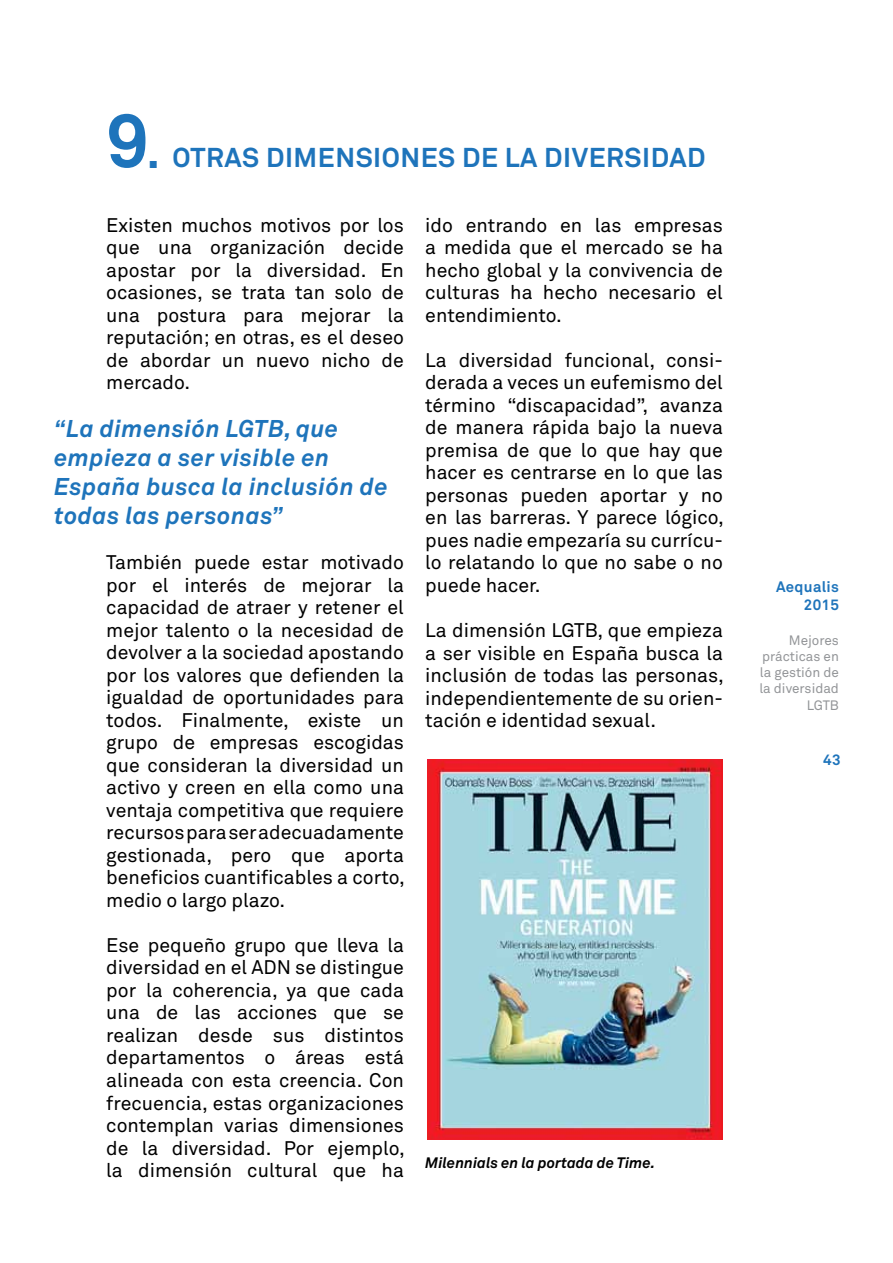
<style>
.page{position:relative;width:893px;height:1263px;background:#fff}
.page>*{position:absolute;margin:0;border:0;box-sizing:border-box;transform-origin:0 0}
.t1{font:700 75px "Akkurat";color:#1e74bb}
.t2{font:700 27px "Akkurat";letter-spacing:.02em;color:#1e74bb}
.t3{font:italic 700 24px/28.8px "Akkurat";letter-spacing:.02em;color:#1e74bb}
.t4{font:19.5px/22.5px "Akkurat";color:#000;text-align:justify}
.t5{font:italic 700 15px "Akkurat";color:#000}
.t6{font:700 15px/18px "Akkurat";letter-spacing:.02em;color:#1e74bb;text-align:right}
.t7{font:13.5px/16.2px "Akkurat";color:#939598;text-align:right}
.s1{font-size:45px}
</style>
<div class="page">
<img style="left:427px;top:759px;width:296px;height:381px">
<h1 class="t1" style="left:106px;top:93px;width:55px">9<span class="s1">.</span></h1>
<h2 class="t2" style="left:173px;top:140px;width:535px">OTRAS DIMENSIONES DE LA DIVERSIDAD</h2>
<p class="t4" style="left:106px;top:214px;width:299px">Existen muchos motivos por los que una organización decide apostar por la diversidad. En ocasiones, se trata tan solo de una postura para mejorar la reputación; en otras, es el deseo de abordar un nuevo nicho de mercado.</p>
<p class="t3" style="left:54px;top:414px;width:335px">“La dimensión LGTB, que empieza a ser visible en<br>España busca la inclusión de todas las personas”</p>
<p class="t4" style="left:106px;top:552px;width:300px">También puede estar motivado por el interés de mejorar la capacidad de atraer y retener el mejor talento o la necesidad de devolver a la sociedad apostando por los valores que defienden la igualdad de oportunidades para todos. Finalmente, existe un grupo de empresas escogidas que consideran la diversidad un activo y creen en ella como una ventaja competitiva que requiere recursos para ser adecuadamente gestionada, pero que aporta beneficios cuantificables a corto, medio o largo plazo.</p>
<p class="t4" style="left:106px;top:934px;width:300px">Ese pequeño grupo que lleva la diversidad en el ADN se distingue por la coherencia, ya que cada una de las acciones que se realizan desde sus distintos departamentos o áreas está alineada con esta creencia. Con frecuencia, estas organizaciones contemplan varias dimensiones de la diversidad. Por ejemplo, la dimensión cultural que ha</p>
<p class="t4" style="left:425px;top:214px;width:299px">ido entrando en las empresas a medida que el mercado se ha hecho global y la convivencia de culturas ha hecho necesario el entendimiento.</p>
<p class="t4" style="left:425px;top:349px;width:300px">La diversidad funcional, consi&shy;derada a veces un eufemismo del término “discapacidad”, avanza de manera rápida bajo la nueva premisa de que lo que hay que hacer es centrarse en lo que las personas pueden aportar y no en las barreras. Y parece lógico, pues nadie empezaría su currícu&shy;lo relatando lo que no sabe o no puede hacer.</p>
<p class="t4" style="left:425px;top:619px;width:300px">La dimensión LGTB, que empieza a ser visible en España busca la inclusión de todas las personas, independientemente de su orien&shy;tación e identidad sexual.</p>
<p class="t5" style="left:425px;top:1153px;width:231px">Milennials en la portada de Time.</p>
<p class="t6" style="left:776px;top:577px;width:64px">Aequalis<br>2015</p>
<p class="t7" style="left:759px;top:632px;width:81px">Mejores prácticas en la gestión de la diversidad<br>LGTB</p>
<p class="t6" style="left:823px;top:751px;width:19px">43</p>
</div>
